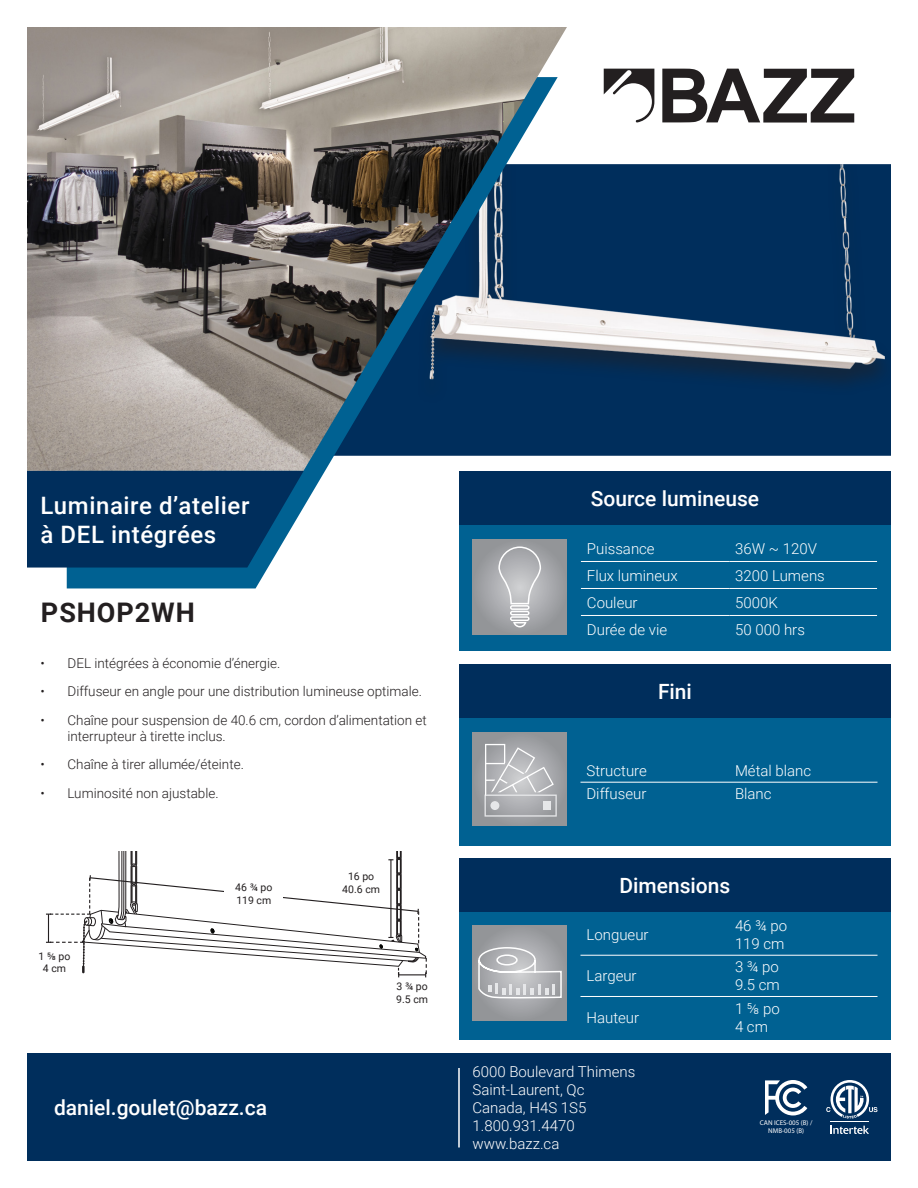
<style>
.page{position:relative;width:918px;height:1188px;background:#fff}
.page>*{position:absolute;margin:0;border:0;box-sizing:border-box;transform-origin:0 0}
.code_produit{font:700 27px "Roboto";letter-spacing:.035em;color:#231f20}
.catégorie{font:500 24px/28.8px "Roboto";letter-spacing:.025em;color:#fff}
.catégorie-2{font:500 21px "Roboto";color:#fff}
.texte{font:300 15px/18px "Roboto";color:#fff}
.t1{font:300 13.5px/16.2px "Roboto";color:#231f20}
.mesure{font:10.5px/12.6px "Roboto";color:#231f20}
.t2{font:6.9px/8.2px "Myriad Pro";color:#fff;text-align:center}
</style>
<div class="page">
<div style="left:459px;top:718px;width:432px;height:128px;background:#006192"></div>
<div style="left:459px;top:912px;width:432px;height:128px;background:#006192"></div>
<img style="left:567px;top:164px;width:321px;height:292px">
<svg style="left:67px;top:471px;width:258px;height:117px;fill:#006192"></svg>
<img style="left:27px;top:27px;width:540px;height:444px">
<svg style="left:27px;top:471px;width:277px;height:97px;background:#0a3a66"></svg>
<svg style="left:604px;top:69px;width:50px;height:53px"></svg>
<svg style="left:662px;top:69px;width:192px;height:54px"></svg>
<div style="left:27px;top:1053px;width:864px;height:108px;background:#002e5c"></div>
<hr style="left:580px;top:955px;width:149px;height:1px;background:#fff">
<hr style="left:729px;top:955px;width:149px;height:1px;background:#fff">
<hr style="left:580px;top:996px;width:149px;height:1px;background:#fff">
<hr style="left:729px;top:996px;width:149px;height:1px;background:#fff">
<hr style="left:580px;top:782px;width:149px;height:1px;background:#fff">
<hr style="left:729px;top:782px;width:149px;height:1px;background:#fff">
<div style="left:459px;top:664px;width:432px;height:54px;background:#002e5c"></div>
<div style="left:459px;top:858px;width:432px;height:54px;background:#002e5c"></div>
<div style="left:473px;top:732px;width:94px;height:93px;background:#949699"></div>
<svg style="left:485px;top:744px;width:72px;height:73px"></svg>
<svg style="left:472px;top:925px;width:95px;height:95px;background:#989a9d"></svg>
<svg style="left:477px;top:946px;width:86px;height:54px;background:#bbbcbf"></svg>
<hr style="left:458px;top:1068px;width:2px;height:80px;background:#fff">
<div style="left:459px;top:523px;width:432px;height:128px;background:#006192"></div>
<div style="left:459px;top:471px;width:432px;height:54px;background:#002e5c"></div>
<svg style="left:472px;top:540px;width:95px;height:94px;background:#9a9c9f"></svg>
<svg style="left:498px;top:546px;width:43px;height:81px;background:#bbbcbf"></svg>
<hr style="left:581px;top:561px;width:148px;height:1px;background:#fff">
<hr style="left:729px;top:561px;width:148px;height:1px;background:#fff">
<hr style="left:581px;top:588px;width:148px;height:1px;background:#fff">
<hr style="left:729px;top:588px;width:148px;height:1px;background:#fff">
<hr style="left:581px;top:615px;width:148px;height:1px;background:#fff">
<hr style="left:729px;top:615px;width:148px;height:1px;background:#fff">
<svg style="left:46px;top:851px;width:381px;height:126px"></svg>
<svg style="left:831px;top:1126px;width:38px;height:8px"></svg>
<hr style="left:831px;top:1121px;width:38px;height:1px;background:#fff">
<svg style="left:826px;top:1080px;width:51px;height:39px"></svg>
<svg style="left:765px;top:1080px;width:42px;height:36px"></svg>
<p class="catégorie" style="left:40px;top:490px;width:211px">Luminaire d’atelier à DEL intégrées</p>
<p class="code_produit" style="left:41px;top:594px;width:155px">PSHOP2WH</p>
<p class="t1" style="left:40px;top:655px;width:241px">• DEL intégrées à économie d’énergie.</p>
<p class="t1" style="left:40px;top:683px;width:383px">• Diffuseur en angle pour une distribution lumineuse optimale.</p>
<p class="t1" style="left:68px;top:711px;width:361px;text-indent:-27px">• Chaîne pour suspension de 40.6 cm, cordon d’alimentation et interrupteur à tirette inclus.</p>
<p class="t1" style="left:40px;top:756px;width:205px">• Chaîne à tirer allumée/éteinte.</p>
<p class="t1" style="left:40px;top:784px;width:180px">• Luminosité non ajustable.</p>
<p class="mesure" style="left:39px;top:949px;width:33px;text-align:center">1 ⅝ po<br>4 cm</p>
<p class="mesure" style="left:235px;top:881px;width:39px">46 ¾ po<br>119 cm</p>
<p class="catégorie-2" style="left:54px;top:1093px;width:215px">daniel.goulet@bazz.ca</p>
<p class="mesure" style="left:342px;top:870px;width:39px;text-align:center">16 po<br>40.6 cm</p>
<p class="mesure" style="left:396px;top:980px;width:33px">3 ¾ po<br>9.5 cm</p>
<p class="catégorie-2" style="left:591px;top:484px;width:170px">Source lumineuse</p>
<p class="texte" style="left:587px;top:539px;width:69px">Puissance</p>
<p class="texte" style="left:735px;top:539px;width:83px">36W ~ 120V</p>
<p class="texte" style="left:587px;top:566px;width:92px">Flux lumineux</p>
<p class="texte" style="left:735px;top:566px;width:91px">3200 Lumens</p>
<p class="texte" style="left:587px;top:593px;width:52px">Couleur</p>
<p class="texte" style="left:735px;top:593px;width:44px">5000K</p>
<p class="texte" style="left:587px;top:620px;width:82px">Durée de vie</p>
<p class="texte" style="left:735px;top:620px;width:71px">50 000 hrs</p>
<p class="catégorie-2" style="left:658px;top:677px;width:35px">Fini</p>
<p class="texte" style="left:586px;top:761px;width:62px">Structure</p>
<p class="texte" style="left:735px;top:761px;width:78px">Métal blanc</p>
<p class="texte" style="left:586px;top:785px;width:61px">Diffuseur</p>
<p class="texte" style="left:735px;top:785px;width:38px">Blanc</p>
<p class="catégorie-2" style="left:620px;top:870px;width:112px">Dimensions</p>
<p class="texte" style="left:587px;top:925px;width:64px">Longueur</p>
<p class="texte" style="left:587px;top:967px;width:52px">Largeur</p>
<p class="texte" style="left:587px;top:1008px;width:54px">Hauteur</p>
<p class="texte" style="left:472px;top:1062px;width:164px">6000 Boulevard Thimens<br>Saint-Laurent, Qc<br>Canada, H4S 1S5<br>1.800.931.4470 www.bazz.ca</p>
<p class="texte" style="left:735px;top:916px;width:54px">46 ¾ po</p>
<p class="texte" style="left:735px;top:934px;width:51px">119 cm</p>
<p class="texte" style="left:735px;top:958px;width:45px">3 ¾ po</p>
<p class="texte" style="left:735px;top:976px;width:46px">9.5 cm</p>
<p class="texte" style="left:735px;top:999px;width:47px">1 ⅝ po</p>
<p class="texte" style="left:735px;top:1017px;width:34px">4 cm</p>
<p class="t2" style="left:760px;top:1118px;width:54px">CAN ICES-005 (B) /<br>NMB-005 (B)</p>
</div>
